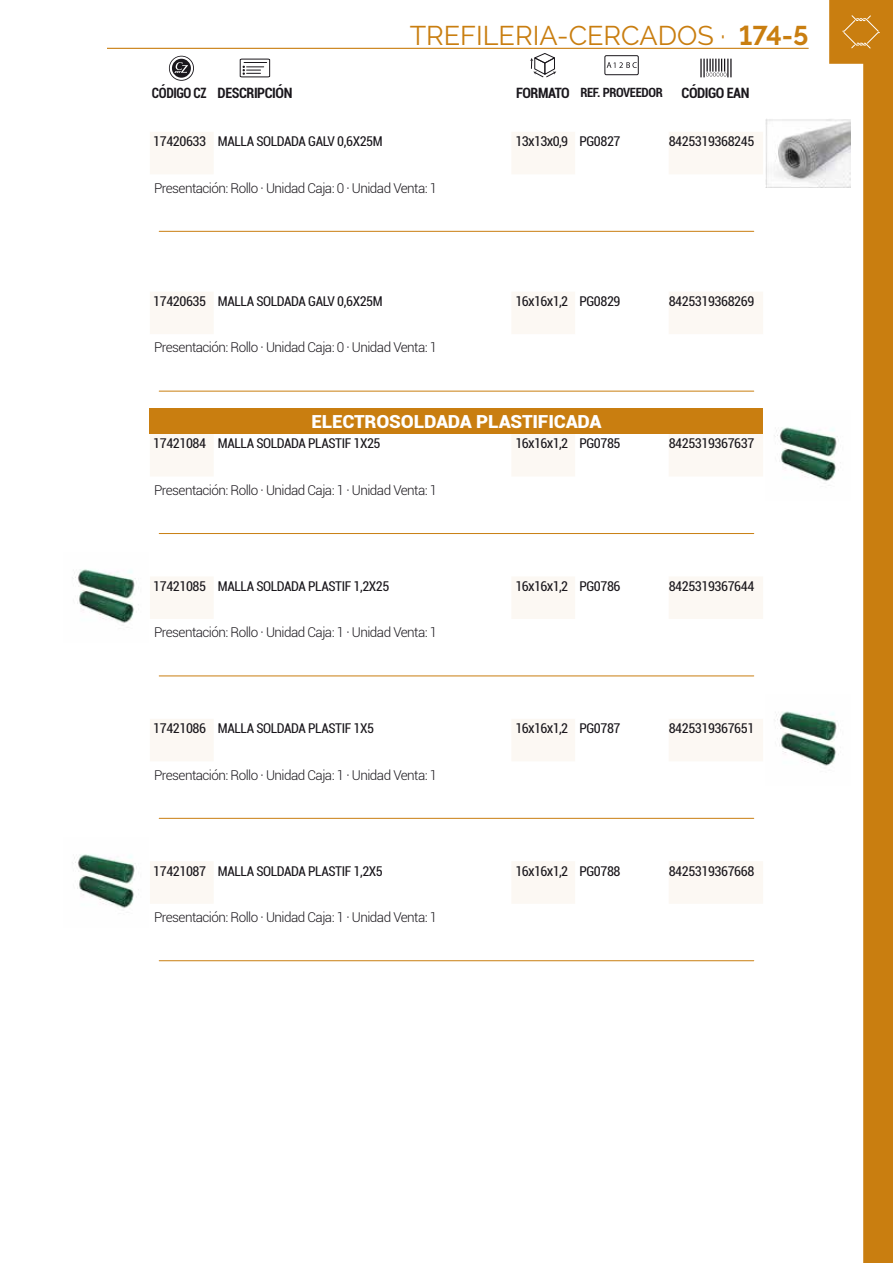
<style>
.page{position:relative;width:893px;height:1263px;background:#fff}
.page>*{position:absolute;margin:0;border:0;box-sizing:border-box;transform-origin:0 0}
.t1{font:27px "Raleway";color:#c97e10}
.t2{font:900 18px "Roboto";letter-spacing:-.01em;color:#fff;scale:1.05 1}
.t3{font:700 condensed 14.25px "Roboto";letter-spacing:-.03em;color:#1a171c;scale:.92 1}
.t4{font:700 condensed 14.25px "Roboto";letter-spacing:-.03em;color:#1a171c}
.t5{font:300 13.5px "Roboto";letter-spacing:-.04em;color:#1a171c}
.t6{font:condensed 13.5px "Roboto";letter-spacing:-.03em;color:#1a171c}
.t7{font:condensed 13.5px "Roboto";letter-spacing:-.05em;color:#1a171c}
.t8{font:700 condensed 12.75px "Roboto";letter-spacing:-.03em;color:#1a171c}
.s1{font-weight:700}
.s2{font-size:14.25px}
</style>
<div class="page">
<img style="left:774px;top:427px;width:55px;height:54px">
<img style="left:72px;top:569px;width:67px;height:54px">
<img style="left:774px;top:711px;width:55px;height:55px">
<img style="left:72px;top:854px;width:67px;height:54px">
<img style="left:765px;top:119px;width:64px;height:68px">
<hr style="left:159px;top:231px;width:595px;height:1px;background:#c97e10">
<svg style="left:150px;top:132px;width:613px;height:42px"></svg>
<hr style="left:159px;top:391px;width:595px;height:1px;background:#c97e10">
<svg style="left:150px;top:292px;width:613px;height:42px"></svg>
<hr style="left:159px;top:533px;width:595px;height:1px;background:#c97e10">
<div style="left:150px;top:408px;width:613px;height:26px;background:#c97e10"></div>
<svg style="left:150px;top:434px;width:613px;height:42px"></svg>
<hr style="left:159px;top:675px;width:595px;height:1px;background:#c97e10">
<svg style="left:150px;top:577px;width:613px;height:42px"></svg>
<hr style="left:159px;top:818px;width:595px;height:1px;background:#c97e10">
<svg style="left:150px;top:719px;width:613px;height:42px"></svg>
<hr style="left:159px;top:960px;width:595px;height:1px;background:#c97e10">
<svg style="left:150px;top:862px;width:613px;height:41px"></svg>
<svg style="left:829px;top:0;width:64px;height:1263px"></svg>
<hr style="left:107px;top:48px;width:702px;height:1px;background:#c97e10">
<svg style="left:700px;top:59px;width:32px;height:18px"></svg>
<svg style="left:530px;top:53px;width:26px;height:25px"></svg>
<div style="left:604px;top:55px;width:35px;height:20px;border:1px solid #1a171c"></div>
<svg style="left:607px;top:62px;width:30px;height:6px"></svg>
<svg style="left:240px;top:58px;width:30px;height:20px"></svg>
<svg style="left:169px;top:56px;width:25px;height:25px"></svg>
<svg style="left:842px;top:15px;width:38px;height:34px"></svg>
<h1 class="t1" style="left:410px;top:19px;width:400px">TREFILERIA-CERCADOS · <span class="s1">174-5</span></h1>
<p class="t3" style="left:152px;top:83px;width:154px">CÓDIGO CZ DESCRIPCIÓN</p>
<p class="t8" style="left:516px;top:84px;width:148px"><span class="s2">FORMATO</span> REF. PROVEEDOR</p>
<p class="t4" style="left:681px;top:83px;width:70px">CÓDIGO EAN</p>
<p class="t6" style="left:153px;top:132px;width:231px">17420633 MALLA SOLDADA GALV 0,6X25M</p>
<p class="t7" style="left:516px;top:132px;width:106px">13X13X0,9 PG0827</p>
<p class="t6" style="left:669px;top:132px;width:87px">8425319368245</p>
<p class="t5" style="left:154px;top:179px;width:285px">Presentación: Rollo · Unidad Caja: 0 · Unidad Venta: 1</p>
<p class="t6" style="left:153px;top:292px;width:231px">17420635 MALLA SOLDADA GALV 0,6X25M</p>
<p class="t7" style="left:516px;top:292px;width:106px">16X16X1,2 PG0829</p>
<p class="t6" style="left:669px;top:292px;width:87px">8425319368269</p>
<p class="t5" style="left:154px;top:338px;width:285px">Presentación: Rollo · Unidad Caja: 0 · Unidad Venta: 1</p>
<h2 class="t2" style="left:311px;top:409px;width:278px">ELECTROSOLDADA PLASTIFICADA</h2>
<p class="t6" style="left:153px;top:434px;width:229px">17421084 MALLA SOLDADA PLASTIF 1X25</p>
<p class="t7" style="left:516px;top:434px;width:106px">16X16X1,2 PG0785</p>
<p class="t6" style="left:669px;top:434px;width:87px">8425319367637</p>
<p class="t5" style="left:154px;top:481px;width:285px">Presentación: Rollo · Unidad Caja: 1 · Unidad Venta: 1</p>
<p class="t6" style="left:153px;top:577px;width:238px">17421085 MALLA SOLDADA PLASTIF 1,2X25</p>
<p class="t7" style="left:516px;top:577px;width:106px">16X16X1,2 PG0786</p>
<p class="t6" style="left:669px;top:577px;width:87px">8425319367644</p>
<p class="t5" style="left:154px;top:623px;width:285px">Presentación: Rollo · Unidad Caja: 1 · Unidad Venta: 1</p>
<p class="t6" style="left:153px;top:719px;width:222px">17421086 MALLA SOLDADA PLASTIF 1X5</p>
<p class="t7" style="left:516px;top:719px;width:106px">16X16X1,2 PG0787</p>
<p class="t6" style="left:669px;top:719px;width:87px">8425319367651</p>
<p class="t5" style="left:154px;top:765px;width:285px">Presentación: Rollo · Unidad Caja: 1 · Unidad Venta: 1</p>
<p class="t6" style="left:153px;top:861px;width:231px">17421087 MALLA SOLDADA PLASTIF 1,2X5</p>
<p class="t7" style="left:516px;top:861px;width:106px">16X16X1,2 PG0788</p>
<p class="t6" style="left:669px;top:861px;width:87px">8425319367668</p>
<p class="t5" style="left:154px;top:908px;width:285px">Presentación: Rollo · Unidad Caja: 1 · Unidad Venta: 1</p>
</div>
